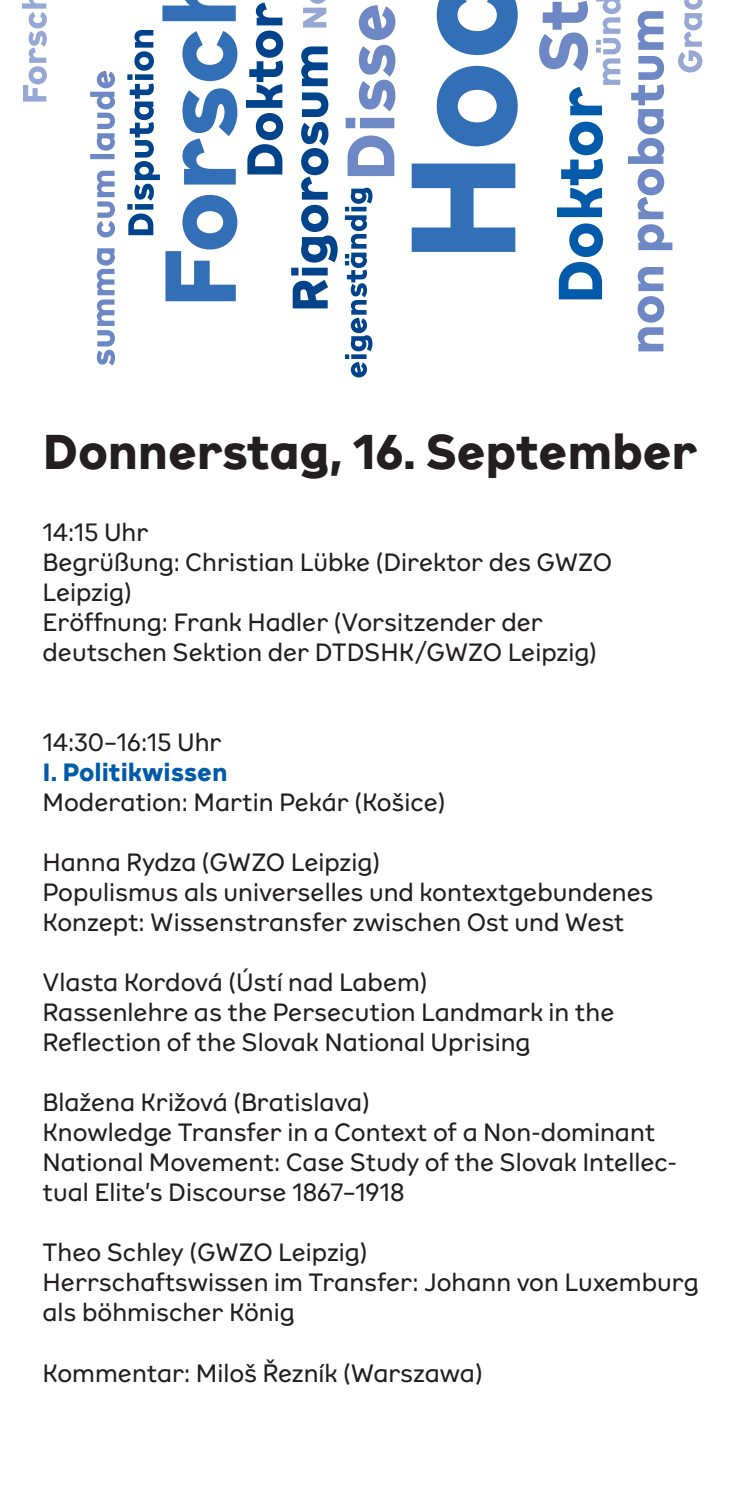
<style>
.page{position:relative;width:745px;height:1489px;background:#fff}
.page>*{position:absolute;margin:0;border:0;box-sizing:border-box;transform-origin:0 0}
.Leipzigzwo_20pt_Tite{font:700 48.75px "Leipzigzwo";letter-spacing:-.005em;color:#231f20}
.Leipzigzwo_10pt_Flie{font:25px/30px "Leipzigzwo";color:#231f20}
.Leipzigzwo_10pt_Flie-2{font:700 25px "Leipzigzwo";color:#015aaa}
</style>
<div class="page">
<svg style="left:411px;top:0;width:106px;height:252px"></svg>
<svg style="left:344px;top:188px;width:28px;height:189px"></svg>
<svg style="left:127px;top:0;width:156px;height:301px"></svg>
<svg style="left:291px;top:46px;width:46px;height:262px"></svg>
<svg style="left:345px;top:5px;width:50px;height:171px"></svg>
<svg style="left:22px;top:0;width:25px;height:102px"></svg>
<svg style="left:303px;top:0;width:24px;height:28px"></svg>
<svg style="left:627px;top:0;width:75px;height:351px"></svg>
<svg style="left:90px;top:71px;width:25px;height:294px"></svg>
<svg style="left:539px;top:0;width:81px;height:299px"></svg>
<p class="Leipzigzwo_20pt_Tite" style="left:43px;top:418px;width:655px">Donnerstag, 16. September</p>
<p class="Leipzigzwo_10pt_Flie" style="left:43px;top:515px;width:107px">14:15 Uhr</p>
<p class="Leipzigzwo_10pt_Flie" style="left:43px;top:545px;width:571px">Begrüßung: Christian Lübke (Direktor des GWZO<br>Leipzig)</p>
<p class="Leipzigzwo_10pt_Flie" style="left:43px;top:605px;width:555px">Eröffnung: Frank Hadler (Vorsitzender der deutschen Sektion der DTDSHK/GWZO Leipzig)</p>
<p class="Leipzigzwo_10pt_Flie" style="left:43px;top:725px;width:180px">14:30–16:15 Uhr</p>
<p class="Leipzigzwo_10pt_Flie-2" style="left:43px;top:754px;width:186px">I. Politikwissen</p>
<p class="Leipzigzwo_10pt_Flie" style="left:43px;top:785px;width:404px">Moderation: Martin Pekár (Košice)</p>
<p class="Leipzigzwo_10pt_Flie" style="left:43px;top:845px;width:339px">Hanna Rydza (GWZO Leipzig)</p>
<p class="Leipzigzwo_10pt_Flie" style="left:43px;top:875px;width:612px">Populismus als universelles und kontextgebundenes<br>Konzept: Wissenstransfer zwischen Ost und West</p>
<p class="Leipzigzwo_10pt_Flie" style="left:43px;top:965px;width:386px">Vlasta Kordová (Ústí nad Labem)</p>
<p class="Leipzigzwo_10pt_Flie" style="left:43px;top:995px;width:573px">Rassenlehre as the Persecution Landmark in the<br>Reflection of the Slovak National Uprising</p>
<p class="Leipzigzwo_10pt_Flie" style="left:43px;top:1085px;width:328px">Blažena Križová (Bratislava)</p>
<p class="Leipzigzwo_10pt_Flie" style="left:43px;top:1115px;width:636px">Knowledge Transfer in a Context of a Non-dominant<br>National Movement: Case Study of the Slovak Intellec&shy;tual Elite’s Discourse 1867–1918</p>
<p class="Leipzigzwo_10pt_Flie" style="left:43px;top:1235px;width:326px">Theo Schley (GWZO Leipzig)</p>
<p class="Leipzigzwo_10pt_Flie" style="left:43px;top:1265px;width:657px">Herrschaftswissen im Transfer: Johann von Luxemburg als böhmischer König</p>
<p class="Leipzigzwo_10pt_Flie" style="left:43px;top:1355px;width:441px">Kommentar: Miloš Řezník (Warszawa)</p>
</div>
